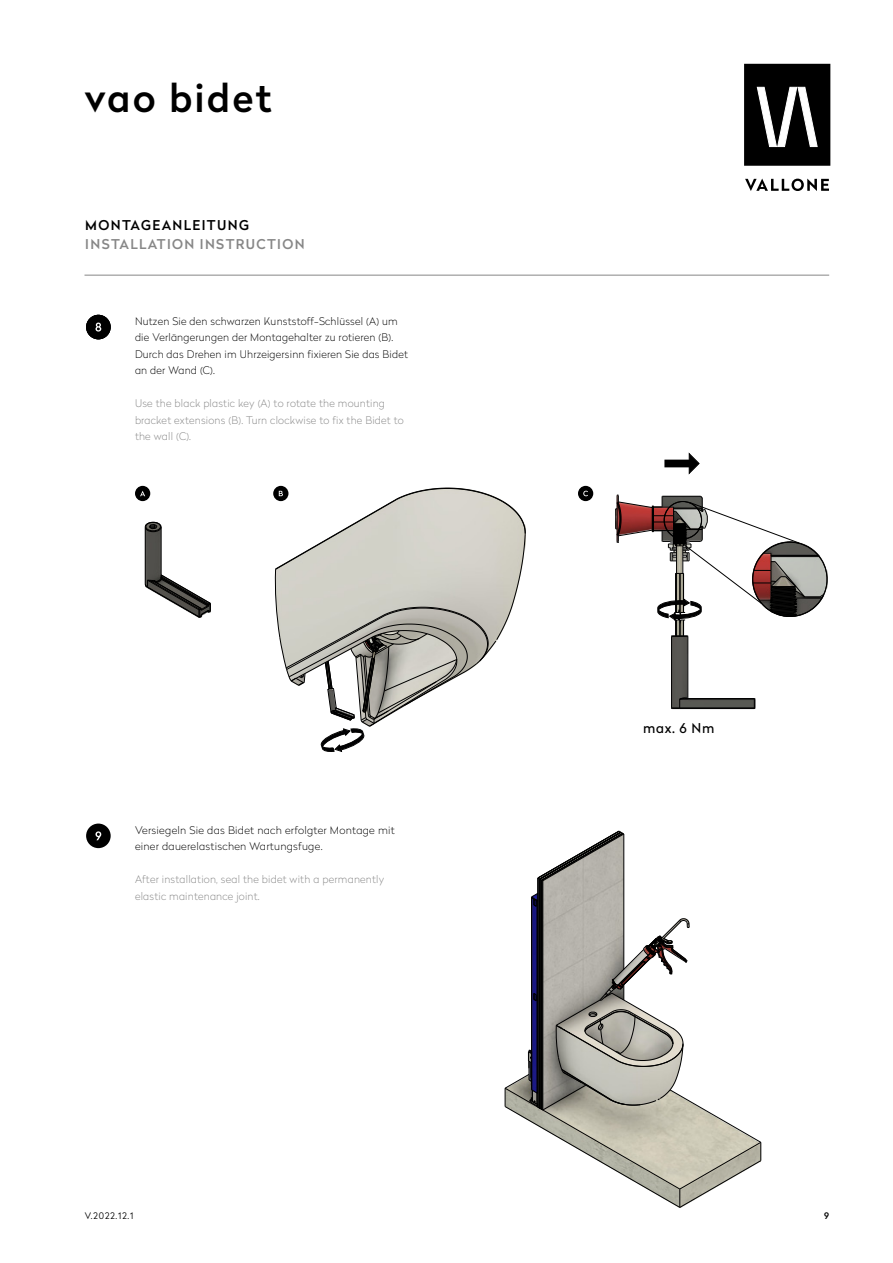
<style>
.page{position:relative;width:893px;height:1263px;background:#fff}
.page>*{position:absolute;margin:0;border:0;box-sizing:border-box;transform-origin:0 0}
.t1{font:500 38.55px "Radikal";letter-spacing:.06em;color:#000}
.t2{font:500 13.5px "Radikal";letter-spacing:.1em;color:#878787}
.t3{font:500 13.5px "Radikal";letter-spacing:.1em;color:#000}
.t4{font:13.5px "Radikal";color:#000}
.t5{font:100 10.5px/16.5px "Radikal";letter-spacing:.02em;color:#000}
.t6{font:100 10.5px/16.5px "Radikal";letter-spacing:.02em;color:#878787}
.t7{font:300 9px "Radikal";letter-spacing:.08em;color:#000}
.t8{font:500 9px "Radikal";color:#000}
</style>
<div class="page">
<svg style="left:745px;top:179px;width:84px;height:12px"></svg>
<div style="left:745px;top:65px;width:84px;height:99px;background:#000"></div>
<div style="left:744px;top:64px;width:86px;height:102px;border:3px solid #000"></div>
<svg style="left:757px;top:87px;width:61px;height:60px"></svg>
<hr style="left:84px;top:275px;width:745px;height:1px;background:#878787">
<div style="left:86px;top:823px;width:25px;height:25px;background:#000;border-radius:50%"></div>
<svg style="left:95px;top:831px;width:6px;height:9px"></svg>
<img style="left:146px;top:532px;width:15px;height:42px">
<svg style="left:144px;top:574px;width:67px;height:44px"></svg>
<svg style="left:144px;top:521px;width:18px;height:11px"></svg>
<hr style="left:145px;top:527px;width:1px;height:57px;background:#000">
<hr style="left:161px;top:527px;width:1px;height:49px;background:#000">
<img style="left:672px;top:637px;width:82px;height:71px">
<hr style="left:680px;top:708px;width:74px;height:1px;background:#000">
<svg style="left:754px;top:698px;width:2px;height:11px"></svg>
<hr style="left:680px;top:699px;width:74px;height:1px;background:#000">
<hr style="left:684px;top:698px;width:70px;height:1px;background:#000">
<svg style="left:671px;top:697px;width:16px;height:12px"></svg>
<hr style="left:688px;top:636px;width:1px;height:62px;background:#000">
<hr style="left:671px;top:636px;width:1px;height:72px;background:#000">
<svg style="left:615px;top:494px;width:213px;height:143px"></svg>
<svg style="left:689px;top:453px;width:11px;height:21px"></svg>
<div style="left:665px;top:460px;width:27px;height:7px;background:#000"></div>
<div style="left:86px;top:315px;width:25px;height:24px;background:#000;border-radius:50%"></div>
<svg style="left:95px;top:323px;width:6px;height:9px"></svg>
<img style="left:532px;top:881px;width:92px;height:37px">
<hr style="left:539px;top:879px;width:1px;height:229px;background:#000">
<hr style="left:624px;top:834px;width:1px;height:135px;background:#000">
<hr style="left:543px;top:881px;width:1px;height:229px;background:#000">
<hr style="left:537px;top:901px;width:1px;height:192px;background:#000">
<hr style="left:531px;top:897px;width:1px;height:192px;background:#000">
<svg style="left:531px;top:892px;width:7px;height:15px"></svg>
<hr style="left:538px;top:878px;width:1px;height:229px;background:#000">
<hr style="left:541px;top:880px;width:1px;height:229px;background:#000">
<hr style="left:542px;top:880px;width:1px;height:229px;background:#000">
<svg style="left:537px;top:830px;width:88px;height:51px"></svg>
<hr style="left:540px;top:879px;width:1px;height:229px;background:#000">
<svg style="left:504px;top:918px;width:258px;height:290px"></svg>
<div style="left:664px;top:501px;width:38px;height:38px;border:1px solid #000;border-radius:50%"></div>
<div style="left:753px;top:542px;width:74px;height:75px;border:1px solid #000;border-radius:50%"></div>
<div style="left:135px;top:486px;width:15px;height:15px;background:#000;border-radius:50%"></div>
<svg style="left:140px;top:491px;width:5px;height:5px"></svg>
<svg style="left:274px;top:487px;width:252px;height:265px"></svg>
<div style="left:578px;top:486px;width:15px;height:15px;background:#000;border-radius:50%"></div>
<svg style="left:583px;top:491px;width:5px;height:5px"></svg>
<h1 class="t1" style="left:84px;top:70px;width:189px">vao bidet</h1>
<p class="t3" style="left:85px;top:215px;width:165px">MONTAGEANLEITUNG</p>
<p class="t2" style="left:85px;top:235px;width:221px">INSTALLATION INSTRUCTION</p>
<p class="t5" style="left:135px;top:312px;width:275px">Nutzen Sie den schwarzen Kunststoff-Schlüssel (A) um die Verlängerungen der Montagehalter zu rotieren (B).<br>Durch das Drehen im Uhrzeigersinn fixieren Sie das Bidet an der Wand (C).</p>
<p class="t6" style="left:135px;top:395px;width:270px">Use the black plastic key (A) to rotate the mounting bracket extensions (B). Turn clockwise to fix the Bidet to the wall (C).</p>
<p class="t5" style="left:135px;top:821px;width:261px">Versiegeln Sie das Bidet nach erfolgter Montage mit einer dauerelastischen Wartungsfuge.</p>
<p class="t6" style="left:135px;top:871px;width:251px">After installation, seal the bidet with a permanently elastic maintenance joint.</p>
<p class="t4" style="left:643px;top:718px;width:73px">max. 6 Nm</p>
<p class="t7" style="left:85px;top:1209px;width:50px">V.2022.12.1</p>
<p class="t8" style="left:824px;top:1209px;width:6px">9</p>
</div>
